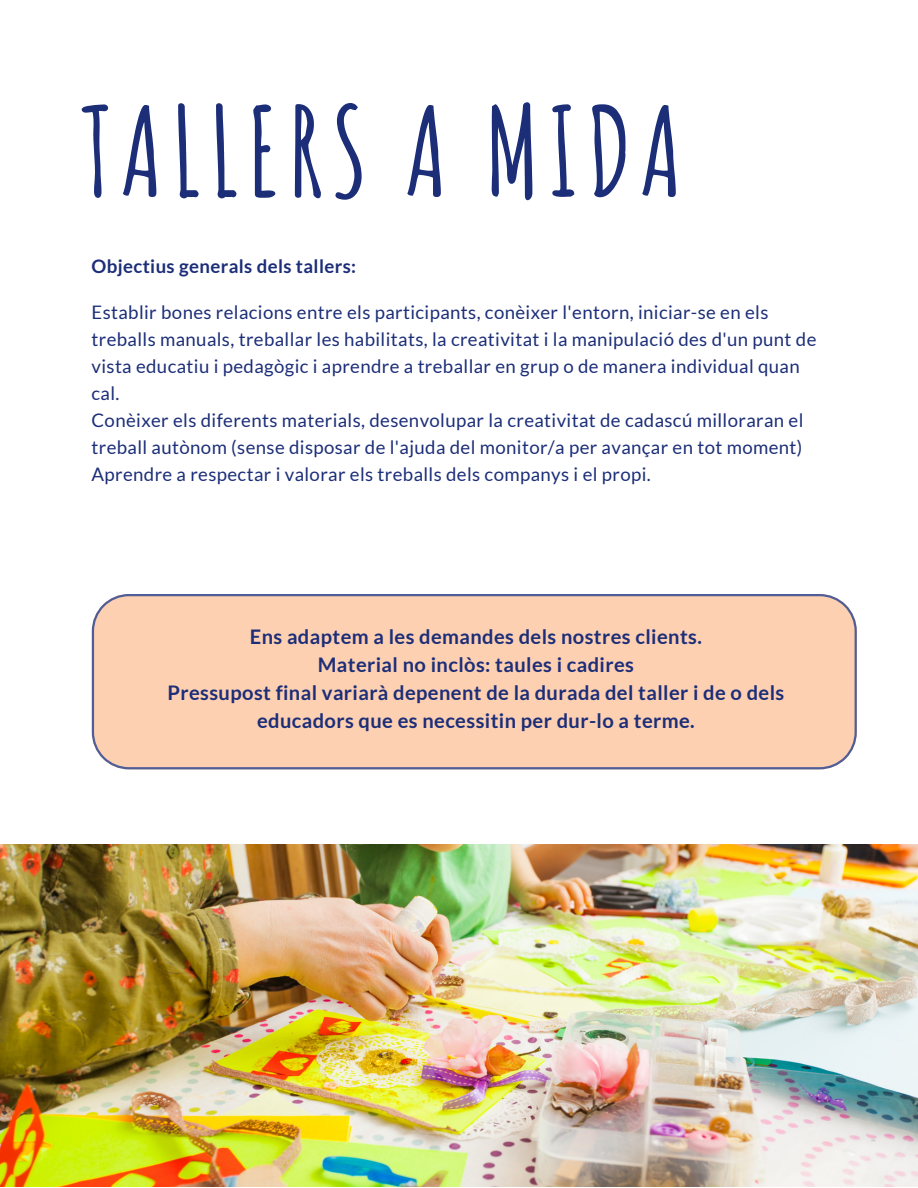
<style>
.page{position:relative;width:918px;height:1188px;background:#fff}
.page>*{position:absolute;margin:0;border:0;box-sizing:border-box;transform-origin:0 0}
.t1{font:700 122.25px "Amatic SC";letter-spacing:.06em;color:#1c2e78}
.t2{font:700 20.1px/28.2px "Lato";letter-spacing:.02em;color:#1c2e78;text-align:center}
.t3{font:18.6px/27px "Lato";letter-spacing:.02em;color:#1c2e78}
.t4{font:700 18.6px "Lato";letter-spacing:.02em;color:#1c2e78}
</style>
<div class="page">
<img style="left:0;top:845px;width:918px;height:342px">
<div style="left:92px;top:594px;width:765px;height:175px;background:#fed0b2"></div>
<h1 class="t1" style="left:81px;top:73px;width:603px">TALLERS A MIDA</h1>
<h2 class="t4" style="left:92px;top:254px;width:266px">Objectius generals dels tallers:</h2>
<p class="t3" style="left:92px;top:298px;width:726px">Establir bones relacions entre els participants, conèixer l'entorn, iniciar-se en els treballs manuals, treballar les habilitats, la creativitat i la manipulació des d'un punt de vista educatiu i pedagògic i aprendre a treballar en grup o de manera individual quan cal.</p>
<p class="t3" style="left:92px;top:406px;width:713px">Conèixer els diferents materials, desenvolupar la creativitat de cadascú milloraran el treball autònom (sense disposar de l'ajuda del monitor/a per avançar en tot moment)</p>
<p class="t3" style="left:92px;top:460px;width:561px">Aprendre a respectar i valorar els treballs dels companys i el propi.</p>
<h2 class="t2" style="left:167px;top:622px;width:618px">Ens adaptem a les demandes dels nostres clients.<br>Material no inclòs: taules i cadires<br>Pressupost final variarà depenent de la durada del taller i de o dels educadors que es necessitin per dur-lo a terme.</h2>
</div>
